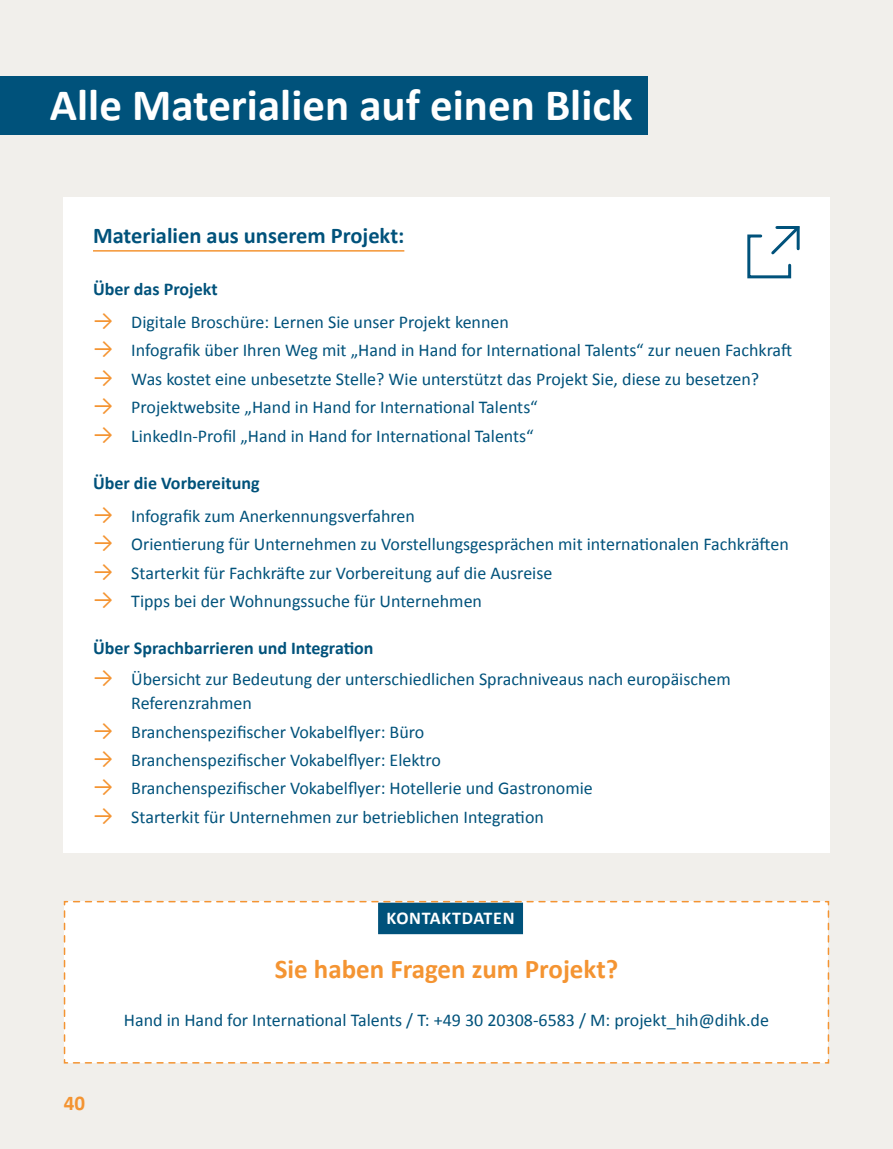
<style>
.page{position:relative;width:893px;height:1149px;background:#fff}
.page>*{position:absolute;margin:0;border:0;box-sizing:border-box;transform-origin:0 0}
.t1{font:700 45px "Calibri";color:#fff}
.t2{font:700 27px "Calibri";color:#f49432}
.t3{font:700 22.5px "Calibri";color:#00527b}
.t4{font:700 21px "Calibri";color:#f49432}
.t5{font:18px/24px "Calibri";color:#00527b}
.t6{font:700 18px "Calibri";color:#00527b}
.t7{font:700 18px "Calibri";letter-spacing:.04em;color:#fff}
.s1{font-size:22.5px;color:#f49432}
</style>
<div class="page">
<div style="left:0;top:0;width:893px;height:1148px;background:#f1efeb"></div>
<div style="left:0;top:76px;width:647px;height:59px;background:#00527b"></div>
<div style="left:63px;top:197px;width:767px;height:655px;background:#fff"></div>
<hr style="left:93px;top:250px;width:311px;height:1px;background:#f49432">
<svg style="left:747px;top:226px;width:53px;height:53px"></svg>
<div style="left:63px;top:900px;width:767px;height:163px;background:#fff"></div>
<h1 class="t1" style="left:50px;top:76px;width:584px">Alle Materialien auf einen Blick</h1>
<p class="t3" style="left:93px;top:221px;width:313px">Materialien aus unserem Projekt:</p>
<p class="t6" style="left:93px;top:277px;width:126px">Über das Projekt</p>
<p class="t5" style="left:93px;top:310px;width:417px"><span class="s1">→</span> Digitale Broschüre: Lernen Sie unser Projekt kennen</p>
<p class="t5" style="left:93px;top:338px;width:701px"><span class="s1">→</span> Infografik über Ihren Weg mit „Hand in Hand for International Talents“ zur neuen Fachkraft</p>
<p class="t5" style="left:93px;top:367px;width:668px"><span class="s1">→</span> Was kostet eine unbesetzte Stelle? Wie unterstützt das Projekt Sie, diese zu besetzen?</p>
<p class="t5" style="left:93px;top:395px;width:446px"><span class="s1">→</span> Projektwebsite „Hand in Hand for International Talents“</p>
<p class="t5" style="left:93px;top:423px;width:442px"><span class="s1">→</span> LinkedIn-Profil „Hand in Hand for International Talents“</p>
<p class="t6" style="left:93px;top:471px;width:168px">Über die Vorbereitung</p>
<p class="t5" style="left:93px;top:504px;width:323px"><span class="s1">→</span> Infografik zum Anerkennungsverfahren</p>
<p class="t5" style="left:93px;top:532px;width:697px"><span class="s1">→</span> Orientierung für Unternehmen zu Vorstellungsgesprächen mit internationalen Fachkräften</p>
<p class="t5" style="left:93px;top:560px;width:461px"><span class="s1">→</span> Starterkit für Fachkräfte zur Vorbereitung auf die Ausreise</p>
<p class="t5" style="left:93px;top:589px;width:391px"><span class="s1">→</span> Tipps bei der Wohnungssuche für Unternehmen</p>
<p class="t6" style="left:93px;top:636px;width:282px">Über Sprachbarrieren und Integration</p>
<p class="t5" style="left:131px;top:667px;width:601px;text-indent:-38px"><span class="s1">→</span> Übersicht zur Bedeutung der unterschiedlichen Sprachniveaus nach europäischem<br>Referenzrahmen</p>
<p class="t5" style="left:93px;top:719px;width:333px"><span class="s1">→</span> Branchenspezifischer Vokabelflyer: Büro</p>
<p class="t5" style="left:93px;top:747px;width:350px"><span class="s1">→</span> Branchenspezifischer Vokabelflyer: Elektro</p>
<p class="t5" style="left:93px;top:776px;width:501px"><span class="s1">→</span> Branchenspezifischer Vokabelflyer: Hotellerie und Gastronomie</p>
<p class="t5" style="left:93px;top:804px;width:452px"><span class="s1">→</span> Starterkit für Unternehmen zur betrieblichen Integration</p>
<p class="t4" style="left:64px;top:1088px;width:23px">40</p>
<p class="t7" style="left:387px;top:906px;width:129px">KONTAKTDATEN</p>
<h2 class="t2" style="left:275px;top:951px;width:345px">Sie haben Fragen zum Projekt?</h2>
<p class="t5" style="left:124px;top:1007px;width:647px">Hand in Hand for International Talents / T: +49 30 20308-6583 / M: projekt_hih@dihk.de</p>
</div>
